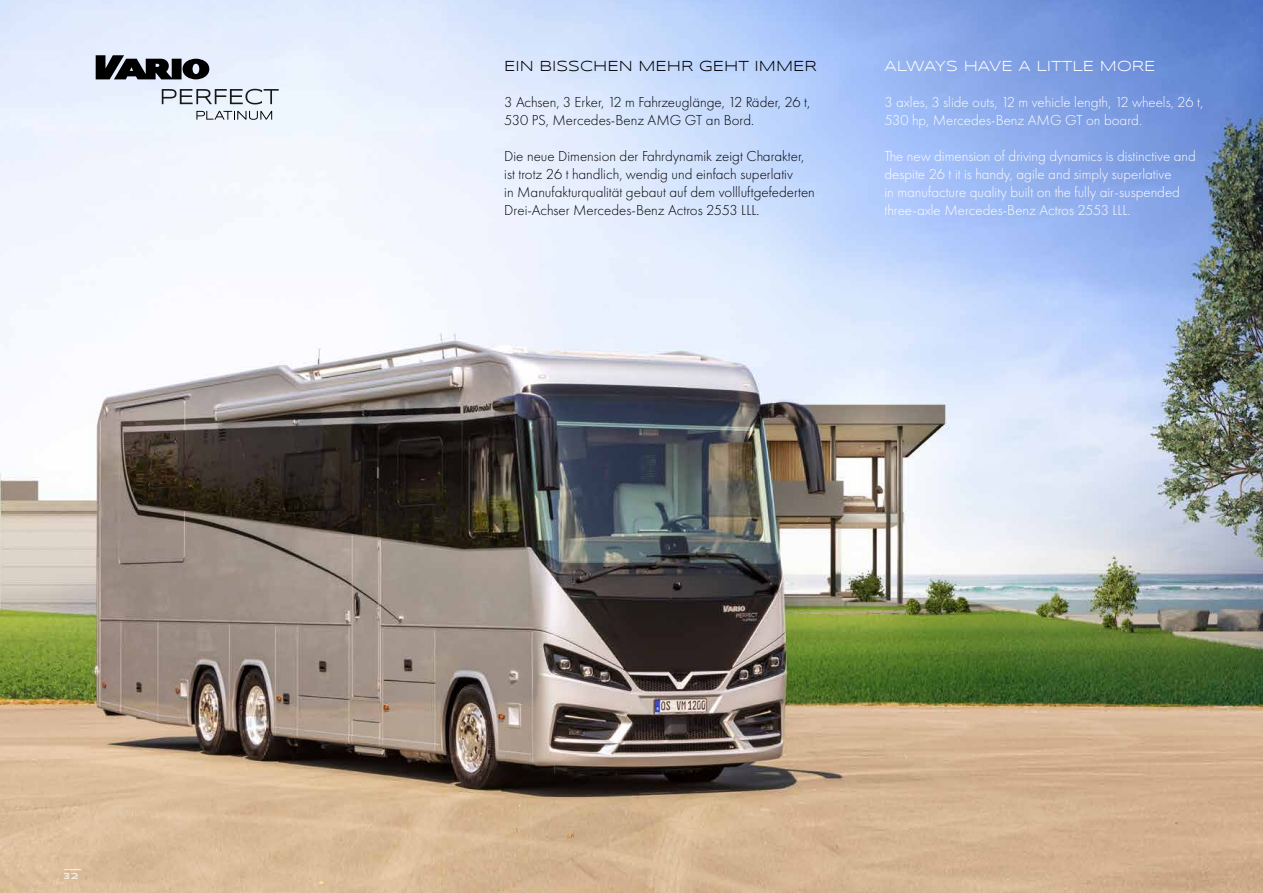
<style>
.page{position:relative;width:1263px;height:893px;background:#fff}
.page>*{position:absolute;margin:0;border:0;box-sizing:border-box;transform-origin:0 0}
.t1{font:300 15px/18px "Futura PT";color:#fff}
.t2{font:300 15px/18px "Futura PT";color:#000}
.t3{font:15px "Syncopate";color:#000}
.t4{font:15px "Syncopate";color:#fff}
.t5{font:700 9px "Syncopate";color:#fff}
</style>
<div class="page">
<img style="left:0;top:0;width:1263px;height:893px">
<svg style="left:96px;top:55px;width:113px;height:24px;background:#47494e"></svg>
<svg style="left:162px;top:89px;width:117px;height:15px;background:#b2b8bf"></svg>
<svg style="left:196px;top:111px;width:76px;height:9px"></svg>
<svg style="left:64px;top:869px;width:17px;height:1px"></svg>
<p class="t5" style="left:64px;top:870px;width:16px">32</p>
<p class="t3" style="left:504px;top:57px;width:314px">EIN BISSCHEN MEHR GEHT IMMER</p>
<p class="t2" style="left:504px;top:93px;width:307px">3 Achsen, 3 Erker, 12 m Fahrzeuglänge, 12 Räder, 26 t,<br>530 PS, Mercedes-Benz AMG GT an Bord.</p>
<p class="t2" style="left:504px;top:147px;width:312px">Die neue Dimension der Fahrdynamik zeigt Charakter, ist trotz 26 t handlich, wendig und einfach superlativ<br>in Manufakturqualität gebaut auf dem vollluftgefederten Drei-Achser Mercedes-Benz Actros 2553 LLL.</p>
<p class="t4" style="left:884px;top:57px;width:273px">ALWAYS HAVE A LITTLE MORE</p>
<p class="t1" style="left:884px;top:93px;width:320px">3 axles, 3 slide outs, 12 m vehicle length, 12 wheels, 26 t,<br>530 hp, Mercedes-Benz AMG GT on board.</p>
<p class="t1" style="left:884px;top:147px;width:313px">The new dimension of driving dynamics is distinctive and despite 26 t it is handy, agile and simply superlative<br>in manufacture quality built on the fully air-suspended three-axle Mercedes-Benz Actros 2553 LLL.</p>
</div>
